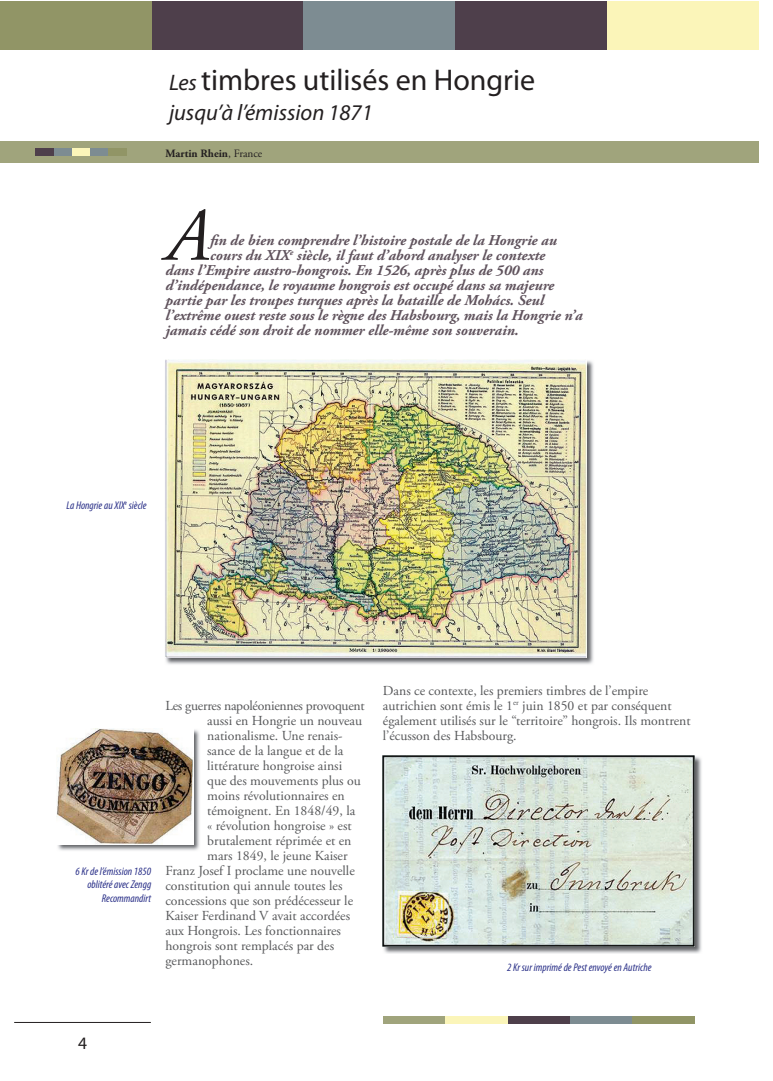
<style>
.page{position:relative;width:773px;height:1081px;background:#fff}
.page>*{position:absolute;margin:0;border:0;box-sizing:border-box;transform-origin:0 0}
.t1{font:italic 75px "Adobe Garamond Pro";color:#231f20}
.t2{font:30px "Myriad Pro";color:#231f20}
.t3{font:italic 22.5px "Myriad Pro";color:#231f20}
.t4{font:17.5px "Myriad Pro";color:#231f20}
.t5{font:italic 700 15px "Adobe Garamond Pro";color:#60535d}
.t6{font:13.75px/15px "Adobe Garamond Pro";color:#57585a}
.t7{font:13.75px "Adobe Garamond Pro";letter-spacing:-.02em;color:#57585a}
.t8{font:italic condensed 11.25px/13.8px "Myriad Pro";color:#2a3088;text-align:right}
.t9{font:700 11.25px "Adobe Garamond Pro";color:#231f20}
.s1{font-style:italic;font-size:22.5px}
.s2{font-weight:400}
</style>
<div class="page">
<div style="left:0;top:1px;width:152px;height:49px;background:#919566"></div>
<div style="left:152px;top:1px;width:151px;height:49px;background:#4e3f4b"></div>
<div style="left:303px;top:1px;width:152px;height:49px;background:#7d8c92"></div>
<div style="left:455px;top:1px;width:152px;height:49px;background:#4e3f4b"></div>
<div style="left:607px;top:1px;width:151px;height:49px;background:#fbf5b9"></div>
<div style="left:0;top:142px;width:758px;height:21px;background:#a0a47c"></div>
<hr style="left:14px;top:1022px;width:137px;height:1px;background:#231f20">
<div style="left:383px;top:1016px;width:62px;height:8px;background:#a0a47c"></div>
<div style="left:445px;top:1016px;width:62px;height:8px;background:#fbf5b9"></div>
<div style="left:507px;top:1016px;width:63px;height:8px;background:#4e3f4b"></div>
<div style="left:570px;top:1016px;width:62px;height:8px;background:#7d8c92"></div>
<div style="left:632px;top:1016px;width:62px;height:8px;background:#919566"></div>
<div style="left:36px;top:148px;width:18px;height:8px;background:#4e3f4b"></div>
<div style="left:54px;top:148px;width:18px;height:8px;background:#7d8c92"></div>
<div style="left:72px;top:148px;width:18px;height:8px;background:#fbf5b9"></div>
<div style="left:90px;top:148px;width:18px;height:8px;background:#7d8c92"></div>
<div style="left:108px;top:148px;width:18px;height:8px;background:#919566"></div>
<img style="left:165px;top:359px;width:429px;height:306px">
<img style="left:165px;top:360px;width:421px;height:298px">
<img style="left:56px;top:728px;width:144px;height:123px">
<img style="left:57px;top:729px;width:136px;height:115px">
<img style="left:382px;top:755px;width:320px;height:199px">
<img style="left:383px;top:756px;width:311px;height:190px">
<h2 class="t2" style="left:169px;top:61px;width:367px"><span class="s1">Les</span> timbres utilisés en Hongrie</h2>
<h3 class="t3" style="left:169px;top:99px;width:205px">jusqu’à l’émission 1871</h3>
<p class="t9" style="left:165px;top:147px;width:98px">Martin Rhein<span class="s2">, France</span></p>
<h1 class="t1" style="left:165px;top:191px;width:46px">A</h1>
<p class="t5" style="left:210px;top:231px;width:348px">fin de bien comprendre l’histoire postale de la Hongrie au</p>
<p class="t5" style="left:210px;top:246px;width:336px">cours du XIX<sup>e</sup> siècle, il faut d’abord analyser le contexte</p>
<p class="t5" style="left:165px;top:261px;width:379px">dans l’Empire austro-hongrois. En 1526, après plus de 500 ans</p>
<p class="t5" style="left:165px;top:276px;width:390px">d’indépendance, le royaume hongrois est occupé dans sa majeure</p>
<p class="t5" style="left:165px;top:291px;width:380px">partie par les troupes turques après la bataille de Mohács. Seul</p>
<p class="t5" style="left:165px;top:306px;width:418px">l’extrême ouest reste sous le règne des Habsbourg, mais la Hongrie n’a</p>
<p class="t5" style="left:165px;top:321px;width:355px">jamais cédé son droit de nommer elle-même son souverain.</p>
<p class="t8" style="left:67px;top:498px;width:82px">La Hongrie au XIX<sup>e</sup> siècle</p>
<p class="t8" style="left:75px;top:864px;width:77px">6 Kr de l’émission 1850 oblitéré avec Zengg<br>Recommandirt</p>
<p class="t7" style="left:165px;top:697px;width:201px">Les guerres napoléoniennes provoquent</p>
<p class="t6" style="left:207px;top:713px;width:156px">aussi en Hongrie un nouveau</p>
<p class="t6" style="left:207px;top:728px;width:137px">nationalisme. Une renais-</p>
<p class="t6" style="left:207px;top:743px;width:138px">sance de la langue et de la</p>
<p class="t6" style="left:207px;top:758px;width:136px">littérature hongroise ainsi</p>
<p class="t6" style="left:207px;top:773px;width:155px">que des mouvements plus ou</p>
<p class="t6" style="left:207px;top:788px;width:139px">moins révolutionnaires en</p>
<p class="t6" style="left:207px;top:803px;width:149px">témoignent. En 1848/49, la</p>
<p class="t6" style="left:207px;top:818px;width:146px">« révolution hongroise » est</p>
<p class="t6" style="left:207px;top:833px;width:146px">brutalement réprimée et en</p>
<p class="t6" style="left:207px;top:848px;width:142px">mars 1849, le jeune Kaiser</p>
<p class="t6" style="left:165px;top:863px;width:191px">Franz Josef I proclame une nouvelle</p>
<p class="t6" style="left:165px;top:878px;width:178px">constitution qui annule toutes les</p>
<p class="t6" style="left:165px;top:893px;width:189px">concessions que son prédécesseur le</p>
<p class="t6" style="left:165px;top:908px;width:186px">Kaiser Ferdinand V avait accordées</p>
<p class="t6" style="left:165px;top:923px;width:177px">aux Hongrois. Les fonctionnaires</p>
<p class="t6" style="left:165px;top:938px;width:170px">hongrois sont remplacés par des</p>
<p class="t6" style="left:165px;top:953px;width:89px">germanophones.</p>
<p class="t6" style="left:383px;top:683px;width:309px">Dans ce contexte, les premiers timbres de l’empire autrichien sont émis le 1<sup>er</sup> juin 1850 et par conséquent également utilisés sur le “territoire” hongrois. Ils montrent l’écusson des Habsbourg.</p>
<p class="t8" style="left:507px;top:960px;width:146px">2 Kr sur imprimé de Pest envoyé en Autriche</p>
<p class="t4" style="left:78px;top:1032px;width:10px">4</p>
</div>
